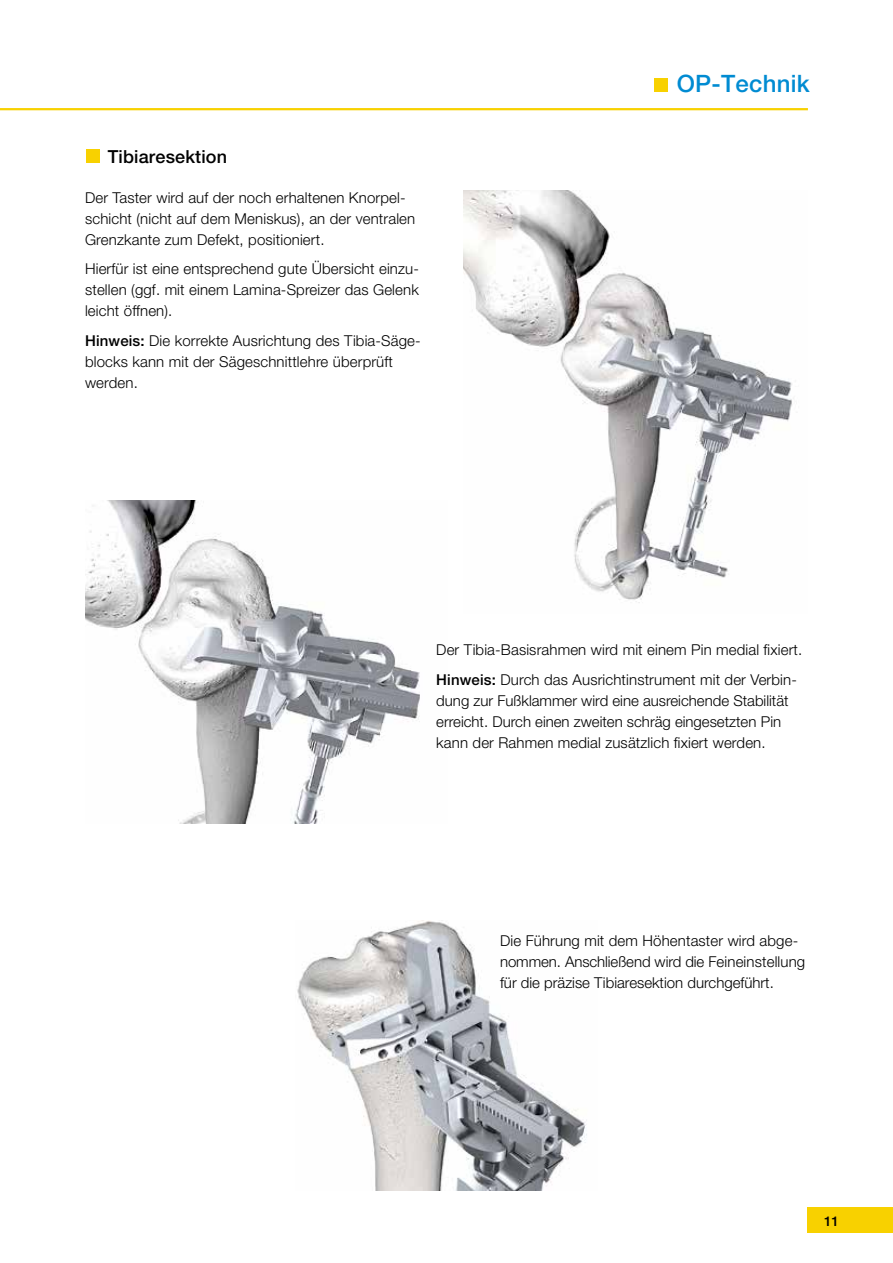
<style>
.page{position:relative;width:893px;height:1263px;background:#fff}
.page>*{position:absolute;margin:0;border:0;box-sizing:border-box;transform-origin:0 0}
.t1{font:500 24px "Helvetica Neue";letter-spacing:.01em;color:#008bd2}
.t2{font:500 18px "Helvetica Neue";letter-spacing:.01em;color:#000}
.t3{font:300 15px/21px "Helvetica Neue";letter-spacing:.01em;color:#000}
.t4{font:500 13.5px "Helvetica Neue";color:#000}
.s1{font-weight:500}
</style>
<div class="page">
<img style="left:297px;top:921px;width:290px;height:270px">
<img style="left:463px;top:190px;width:331px;height:413px">
<img style="left:85px;top:500px;width:335px;height:323px">
<div style="left:87px;top:149px;width:13px;height:14px;background:#f8d100"></div>
<hr style="left:0;top:108px;width:808px;height:2px;background:#f8d100">
<div style="left:808px;top:1208px;width:85px;height:25px;background:#f8d100"></div>
<div style="left:654px;top:79px;width:14px;height:13px;background:#f8d100"></div>
<p class="t2" style="left:108px;top:146px;width:121px">Tibiaresektion</p>
<p class="t3" style="left:85px;top:186px;width:332px">Der Taster wird auf der noch erhaltenen Knorpel&shy;schicht (nicht auf dem Meniskus), an der ventralen<br>Grenzkante zum Defekt, positioniert.</p>
<p class="t3" style="left:85px;top:258px;width:335px;text-align:justify">Hierfür ist eine entsprechend gute Übersicht einzu&shy;stellen (ggf. mit einem Lamina-Spreizer das Gelenk leicht öffnen).</p>
<p class="t3" style="left:85px;top:329px;width:337px"><span class="s1">Hinweis:</span> Die korrekte Ausrichtung des Tibia-Säge&shy;blocks kann mit der Sägeschnittlehre überprüft werden.</p>
<h1 class="t1" style="left:677px;top:69px;width:134px">OP-Technik</h1>
<p class="t3" style="left:436px;top:635px;width:368px;line-height:29.5px">Der Tibia-Basisrahmen wird mit einem Pin medial fixiert.<br><span class="s1">Hinweis:</span> Durch das Ausrichtinstrument mit der Verbin-</p>
<p class="t3" style="left:436px;top:690px;width:354px">dung zur Fußklammer wird eine ausreichende Stabilität erreicht. Durch einen zweiten schräg eingesetzten Pin kann der Rahmen medial zusätzlich fixiert werden.</p>
<p class="t3" style="left:500px;top:930px;width:307px">Die Führung mit dem Höhentaster wird abge&shy;nommen. Anschließend wird die Feineinstellung für die präzise Tibiaresektion durchgeführt.</p>
<p class="t4" style="left:824px;top:1213px;width:17px">11</p>
</div>
